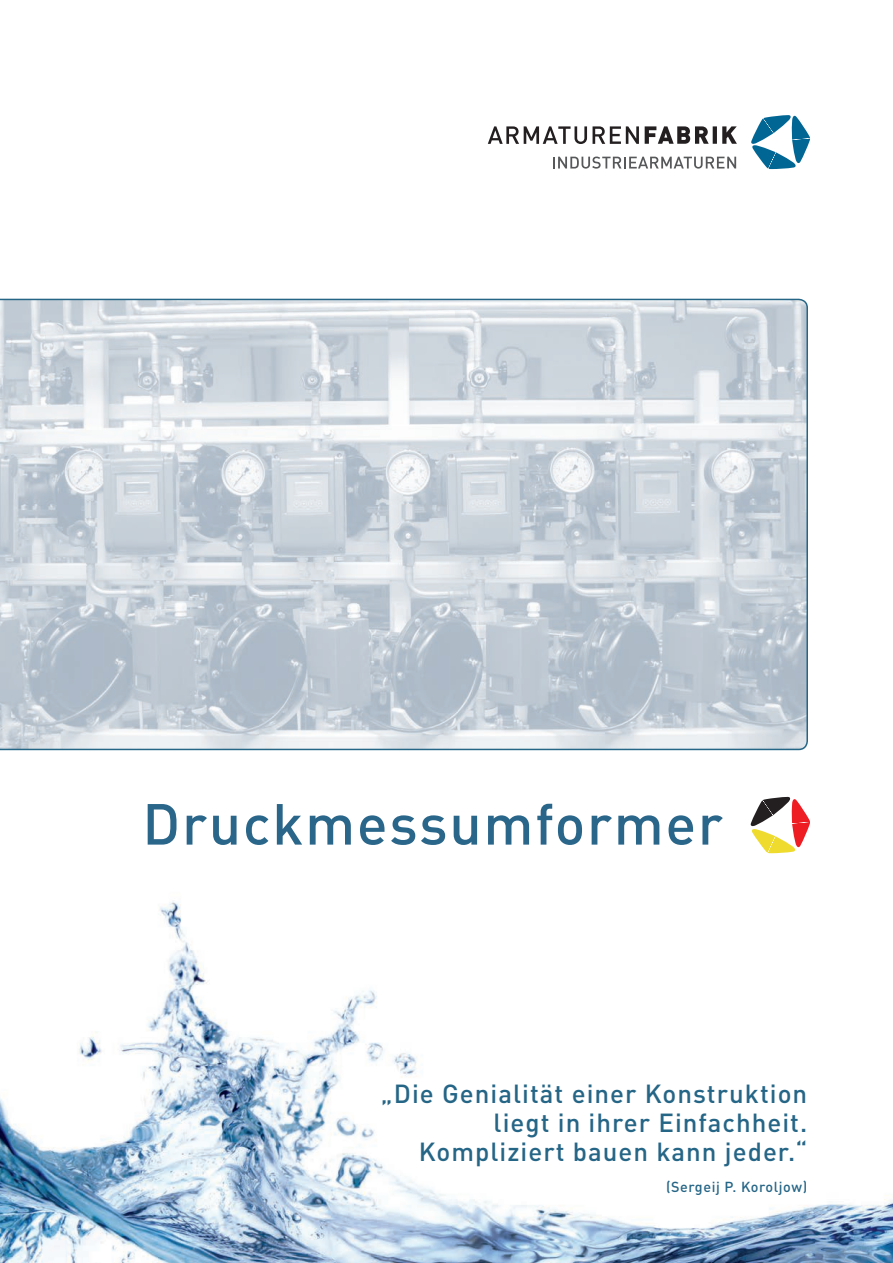
<style>
.page{position:relative;width:893px;height:1263px;background:#fff}
.page>*{position:absolute;margin:0;border:0;box-sizing:border-box;transform-origin:0 0}
.t1{font:500 57px "DINOT";letter-spacing:.03em;color:#2a668a}
.t2{font:500 25.8px/28.7px "DINOT";letter-spacing:.04em;color:#256586;text-align:right}
.t3{font:500 14.4px "DINOT";letter-spacing:.04em;color:#256586}
</style>
<div class="page">
<img style="left:0;top:853px;width:893px;height:410px">
<svg style="left:0;top:299px;width:808px;height:451px;background:#cbd3db"></svg>
<svg style="left:750px;top:796px;width:60px;height:57px"></svg>
<svg style="left:488px;top:126px;width:99px;height:18px"></svg>
<svg style="left:593px;top:126px;width:46px;height:18px"></svg>
<svg style="left:553px;top:157px;width:183px;height:12px"></svg>
<svg style="left:751px;top:115px;width:59px;height:54px"></svg>
<svg style="left:645px;top:126px;width:92px;height:18px"></svg>
<p class="t1" style="left:142px;top:788px;width:582px">Druckmessumformer</p>
<p class="t2" style="left:381px;top:1079px;width:428px">„Die Genialität einer Konstruktion liegt in ihrer Einfachheit.<br>Kompliziert bauen kann jeder.“</p>
<p class="t3" style="left:666px;top:1178px;width:143px">(Sergeij P. Koroljow)</p>
</div>
